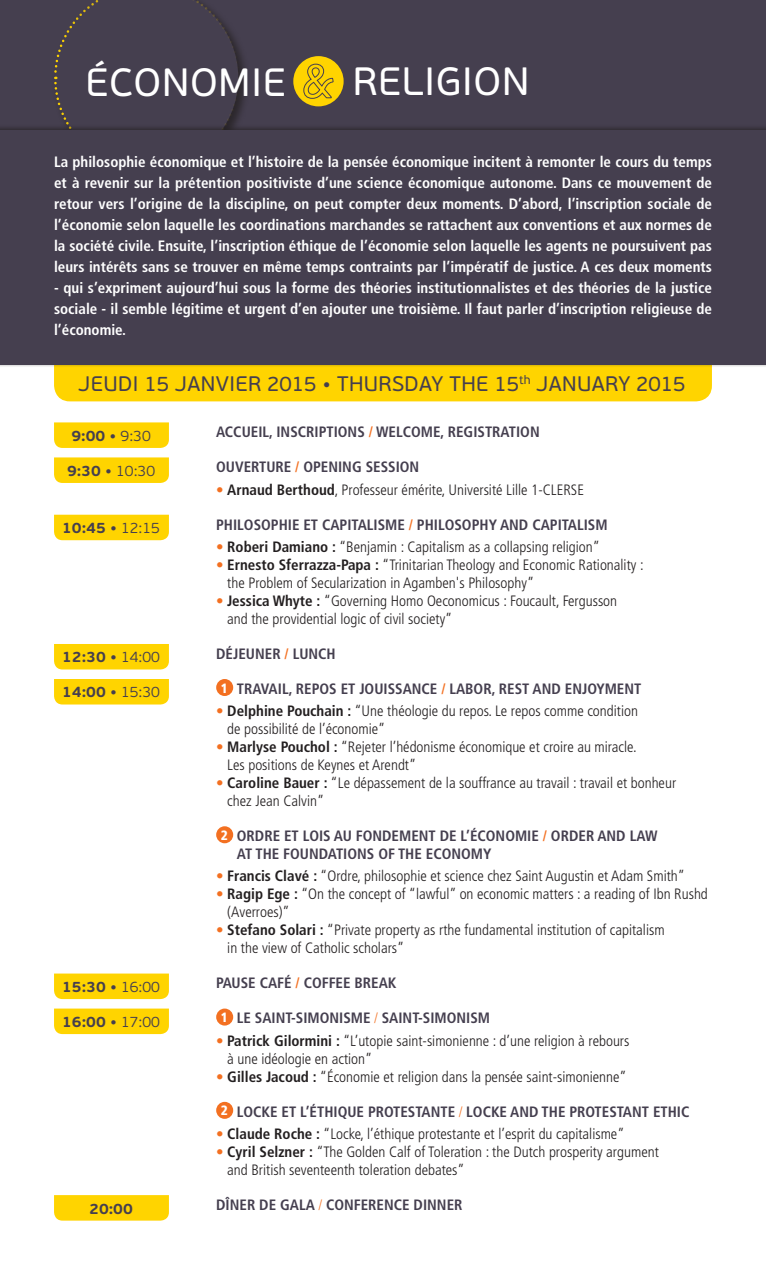
<style>
.page{position:relative;width:766px;height:1263px;background:#fff}
.page>*{position:absolute;margin:0;border:0;box-sizing:border-box;transform-origin:0 0}
.t1{font:39.3px "PF Beau Sans Pro";letter-spacing:.02em;color:#fff}
.t2{font:21px "PF Beau Sans Pro";letter-spacing:.02em;color:#453f4f}
.t3{font:300 condensed 15px/18px "Frutiger LT Std";color:#231f20}
.t4{font:700 condensed 15px/21px "Frutiger LT Std";color:#fff;text-align:justify}
.t5{font:700 condensed 15px/18px "Frutiger LT Std";color:#453f4f}
.t6{font:700 15px "PF Beau Sans Pro";color:#453f4f}
.s1{font-weight:300}
.s2{color:#f37021}
.s3{font-weight:700}
.s4{font-weight:900;font-size:13.5px;color:#fff}
.s5{font-weight:300;color:#f37021}
</style>
<div class="page">
<div style="left:0;top:0;width:765px;height:257px;background:#453f4f"></div>
<div style="left:51px;top:0;width:199px;height:181px;background:#231f20;opacity:.75"></div>
<svg style="left:53px;top:0;width:188px;height:124px"></svg>
<div style="left:293px;top:56px;width:50px;height:50px;background:#ffd400;border-radius:50%"></div>
<svg style="left:303px;top:63px;width:30px;height:36px"></svg>
<svg style="left:54px;top:422px;width:115px;height:26px;background:#ffd507"></svg>
<svg style="left:54px;top:457px;width:115px;height:26px;background:#ffd507"></svg>
<div style="left:54px;top:515px;width:115px;height:25px;background:#ffd400"></div>
<div style="left:54px;top:644px;width:115px;height:25px;background:#ffd400"></div>
<div style="left:54px;top:679px;width:115px;height:25px;background:#ffd400"></div>
<div style="left:216px;top:679px;width:17px;height:17px;background:#f37021;border-radius:50%"></div>
<div style="left:216px;top:826px;width:17px;height:17px;background:#f37021;border-radius:50%"></div>
<div style="left:54px;top:973px;width:115px;height:26px;background:#ffd400"></div>
<div style="left:54px;top:1008px;width:115px;height:26px;background:#ffd400"></div>
<div style="left:216px;top:1008px;width:17px;height:17px;background:#f37021;border-radius:50%"></div>
<div style="left:216px;top:1102px;width:17px;height:17px;background:#f37021;border-radius:50%"></div>
<div style="left:54px;top:1195px;width:115px;height:25px;background:#ffd400"></div>
<div style="left:54px;top:367px;width:657px;height:34px;background:#ffd400"></div>
<div style="left:0;top:124px;width:765px;height:243px;background:#231f20;opacity:.75"></div>
<div style="left:0;top:131px;width:765px;height:234px;background:#453f4f"></div>
<h1 class="t1" style="left:85px;top:59px;width:201px">ÉCONOMIE</h1>
<h1 class="t1" style="left:352px;top:59px;width:178px">RELIGION</h1>
<p class="t4" style="left:54px;top:151px;width:659px">La philosophie économique et l’histoire de la pensée économique incitent à remonter le cours du temps et à revenir sur la prétention positiviste d’une science économique autonome. Dans ce mouvement de retour vers l’origine de la discipline, on peut compter deux moments. D’abord, l’inscription sociale de l’économie selon laquelle les coordinations marchandes se rattachent aux conventions et aux normes de la société civile. Ensuite, l’inscription éthique de l’économie selon laquelle les agents ne poursuivent pas leurs intérêts sans se trouver en même temps contraints par l’impératif de justice. A ces deux moments</p>
<p class="t4" style="left:54px;top:277px;width:659px">- qui s’expriment aujourd’hui sous la forme des théories institutionnalistes et des théories de la justice sociale - il semble légitime et urgent d’en ajouter une troisième. Il faut parler d’inscription religieuse de l’économie.</p>
<h2 class="t2" style="left:79px;top:371px;width:608px">JEUDI 15 JANVIER 2015 • THURSDAY THE 15<sup>TH</sup> JANUARY 2015</h2>
<p class="t6" style="left:71px;top:426px;width:81px">9:00 • <span class="s1">9:30</span></p>
<p class="t5" style="left:216px;top:423px;width:325px">Accueil, inscriptions <span class="s2">/</span> Welcome, registration</p>
<p class="t6" style="left:67px;top:461px;width:90px">9:30 • <span class="s1">10:30</span></p>
<p class="t5" style="left:216px;top:458px;width:204px">Ouverture <span class="s2">/</span> Opening session</p>
<p class="t3" style="left:216px;top:481px;width:369px"><span class="s2">•</span> <span class="s3">Arnaud Berthoud</span>, Professeur émérite, Université Lille 1-CLERSE</p>
<p class="t6" style="left:62px;top:519px;width:99px">10:45 • <span class="s1">12:15</span></p>
<p class="t5" style="left:216px;top:515px;width:393px">Philosophie et capitalisme <span class="s2">/</span> Philosophy and Capitalism</p>
<p class="t3" style="left:216px;top:538px;width:385px"><span class="s2">•</span> <span class="s3">Roberi Damiano :</span> “Benjamin : Capitalism as a collapsing religion”</p>
<p class="t3" style="left:227px;top:556px;width:418px;text-indent:-11px"><span class="s2">•</span> <span class="s3">Ernesto Sferrazza-Papa :</span> “Trinitarian Theology and Economic Rationality : the Problem of Secularization in Agamben's Philosophy”</p>
<p class="t3" style="left:227px;top:592px;width:391px;text-indent:-11px"><span class="s2">•</span> <span class="s3">Jessica Whyte :</span> “Governing Homo Oeconomicus : Foucault, Fergusson and the providential logic of civil society”</p>
<p class="t6" style="left:62px;top:648px;width:136px">12:30 • <span class="s1">14:00</span> <sup>D</sup></p>
<p class="t5" style="left:225px;top:645px;width:112px">éjeuner <span class="s2">/</span> Lunch</p>
<p class="t6" style="left:62px;top:683px;width:99px">14:00 • <span class="s1">15:30</span></p>
<p class="t5" style="left:221px;top:680px;width:422px"><span class="s4">1</span> Travail, repos et jouissance <span class="s2">/</span> Labor, rest and enjoyment</p>
<p class="t3" style="left:227px;top:702px;width:412px;text-indent:-11px"><span class="s2">•</span> <span class="s3">Delphine Pouchain :</span> “Une théologie du repos. Le repos comme condition de possibilité de l’économie”</p>
<p class="t3" style="left:227px;top:738px;width:410px;text-indent:-11px"><span class="s2">•</span> <span class="s3">Marlyse Pouchol :</span> “Rejeter l’hédonisme économique et croire au miracle.<br>Les positions de Keynes et Arendt”</p>
<p class="t3" style="left:227px;top:774px;width:450px;text-indent:-11px"><span class="s2">•</span> <span class="s3">Caroline Bauer :</span> “Le dépassement de la souffrance au travail : travail et bonheur chez Jean Calvin”</p>
<p class="t5" style="left:237px;top:827px;width:411px;text-indent:-16px"><span class="s4">2</span> Ordre et lois au fondement de l’économie <span class="s2">/</span> Order and law at the foundations of the economy</p>
<p class="t3" style="left:216px;top:867px;width:470px"><span class="s2">•</span> <span class="s3">Francis Clavé :</span> “Ordre, philosophie et science chez Saint Augustin et Adam Smith”</p>
<p class="t3" style="left:227px;top:885px;width:482px;text-indent:-11px"><span class="s2">•</span> <span class="s3">Ragip Ege :</span> “On the concept of “lawful” on economic matters : a reading of Ibn Rushd (Averroes)”</p>
<p class="t3" style="left:227px;top:921px;width:439px;text-indent:-11px"><span class="s2">•</span> <span class="s3">Stefano Solari :</span> “Private property as rthe fundamental institution of capitalism in the view of Catholic scholars”</p>
<p class="t6" style="left:62px;top:977px;width:129px">15:30 • <span class="s1">16:00</span> <sup>Pa</sup></p>
<p class="t5" style="left:231px;top:974px;width:166px">use café <span class="s2">/</span> Coffee break</p>
<p class="t6" style="left:62px;top:1012px;width:99px">16:00 • <span class="s1">17:00</span></p>
<p class="t5" style="left:221px;top:1009px;width:270px"><span class="s4">1</span> le saint-simonisme <span class="s5">/</span> Saint-simonism</p>
<p class="t3" style="left:227px;top:1032px;width:403px;text-indent:-11px"><span class="s2">•</span> <span class="s3">Patrick Gilormini :</span> “L’utopie saint-simonienne : d’une religion à rebours à une idéologie en action”</p>
<p class="t3" style="left:216px;top:1068px;width:412px"><span class="s2">•</span> <span class="s3">Gilles Jacoud :</span> “Économie et religion dans la pensée saint-simonienne”</p>
<p class="t5" style="left:221px;top:1102px;width:470px"><span class="s4">2</span> Locke et l’éthique protestante <span class="s5">/</span> Locke and the protestant ethic</p>
<p class="t3" style="left:216px;top:1125px;width:410px"><span class="s2">•</span> <span class="s3">Claude Roche :</span> “Locke, l’éthique protestante et l’esprit du capitalisme”</p>
<p class="t3" style="left:227px;top:1143px;width:433px;text-indent:-11px"><span class="s2">•</span> <span class="s3">Cyril Selzner :</span> “The Golden Calf of Toleration : the Dutch prosperity argument and British seventeenth toleration debates”</p>
<p class="t6" style="left:89px;top:1199px;width:45px">20:00</p>
<p class="t5" style="left:216px;top:1196px;width:248px">Dîner de gala <span class="s5">/</span> Conference dinner</p>
</div>
